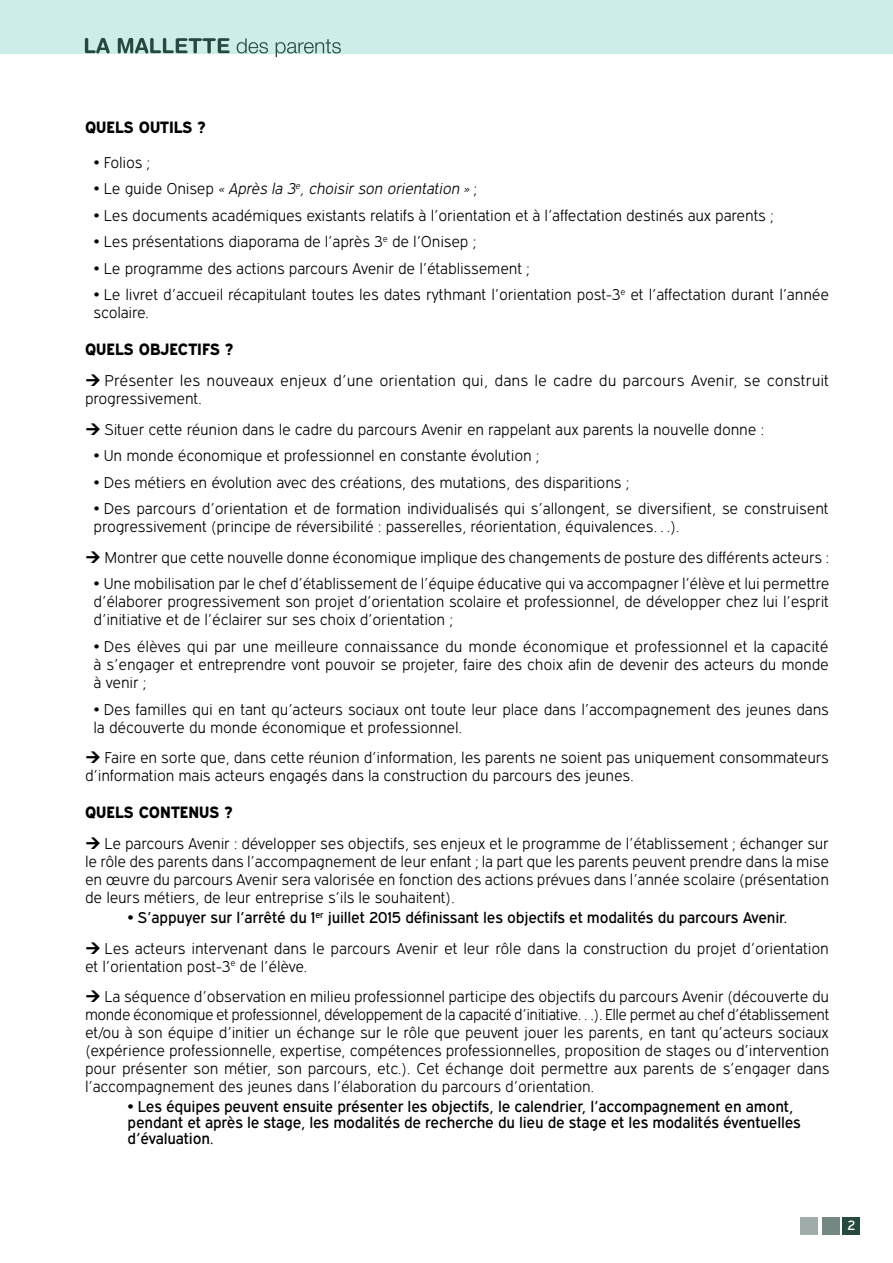
<style>
.page{position:relative;width:893px;height:1263px;background:#fff}
.page>*{position:absolute;margin:0;border:0;box-sizing:border-box;transform-origin:0 0}
.t1{font:16.5px "Expressway Xb";color:#000}
.t2{font:15.75px/18px "Expressway Lt";letter-spacing:-.015em;color:#000}
.t3{font:15.75px/15.8px "Expressway Rg";letter-spacing:-.015em;color:#000}
.t4{font:italic 15.75px "Expressway Lt";color:#000}
.t5{font:13.5px "Expressway Rg";color:#fff}
.s1{font-style:normal}
</style>
<div class="page">
<div style="left:0;top:0;width:893px;height:53px;background:#cdede8"></div>
<div style="left:843px;top:1217px;width:17px;height:17px;background:#284940"></div>
<div style="left:822px;top:1217px;width:17px;height:17px;background:#758782"></div>
<div style="left:801px;top:1217px;width:17px;height:17px;background:#a0aca9"></div>
<svg style="left:85px;top:38px;width:25px;height:15px"></svg>
<svg style="left:118px;top:38px;width:112px;height:15px"></svg>
<svg style="left:237px;top:38px;width:31px;height:15px"></svg>
<svg style="left:276px;top:39px;width:65px;height:18px"></svg>
<p class="t1" style="left:85px;top:117px;width:122px">QUELS OUTILS ?</p>
<p class="t2" style="left:94px;top:153px;width:58px">• Folios ;</p>
<p class="t4" style="left:94px;top:180px;width:385px"><span class="s1">• L e g u i d e O n i s e p</span> «Après la 3<sup>e</sup>,choisirson orientation » <span class="s1">;</span></p>
<p class="t2" style="left:94px;top:206px;width:682px">• Les documents académiques existants relatifs à l’orientation et à l’affectation destinés aux parents ;</p>
<p class="t2" style="left:94px;top:233px;width:384px">• Les présentations diaporama de l’après 3<sup>e</sup> de l’Onisep ;</p>
<p class="t2" style="left:94px;top:259px;width:438px">• Le programme des actions parcours Avenir de l’établissement ;</p>
<p class="t2" style="left:94px;top:286px;width:737px">• Le livret d’accueil récapitulant toutes les dates rythmant l’orientation post-3<sup>e</sup> et l’affectation durant l’année scolaire.</p>
<p class="t1" style="left:85px;top:339px;width:150px">QUELS OBJECTIFS ?</p>
<p class="t2" style="left:85px;top:371px;width:746px;text-indent:20px">Présenter les nouveaux enjeux d’une orientation qui, dans le cadre du parcours Avenir, se construit progressivement.</p>
<p class="t2" style="left:105px;top:420px;width:661px">Situer cette réunion dans le cadre du parcours Avenir en rappelant aux parents la nouvelle donne :</p>
<p class="t2" style="left:94px;top:446px;width:447px">• Un monde économique et professionnel en constante évolution ;</p>
<p class="t2" style="left:94px;top:473px;width:537px">• Des métiers en évolution avec des créations, des mutations, des disparitions ;</p>
<p class="t2" style="left:94px;top:499px;width:737px">• Des parcours d’orientation et de formation individualisés qui s’allongent, se diversifient, se construisent progressivement (principe de réversibilité : passerelles, réorientation, équivalences…).</p>
<p class="t2" style="left:105px;top:548px;width:726px">Montrer que cette nouvelle donne économique implique des changements de posture des différents acteurs :</p>
<p class="t2" style="left:94px;top:575px;width:738px;text-align:justify">• Une mobilisation par le chef d’établissement de l’équipe éducative qui va accompagner l’élève et lui permettre d’élaborer progressivement son projet d’orientation scolaire et professionnel, de développer chez lui l’esprit d’initiative et de l’éclairer sur ses choix d’orientation ;</p>
<p class="t2" style="left:94px;top:637px;width:737px;text-align:justify">• Des élèves qui par une meilleure connaissance du monde économique et professionnel et la capacité à s’engager et entreprendre vont pouvoir se projeter, faire des choix afin de devenir des acteurs du monde à venir ;</p>
<p class="t2" style="left:94px;top:700px;width:737px">• Des familles qui en tant qu’acteurs sociaux ont toute leur place dans l’accompagnement des jeunes dans la découverte du monde économique et professionnel.</p>
<p class="t2" style="left:85px;top:748px;width:745px;text-indent:20px">Faire en sorte que, dans cette réunion d’information, les parents ne soient pas uniquement consommateurs d’information mais acteurs engagés dans la construction du parcours des jeunes.</p>
<p class="t1" style="left:85px;top:802px;width:149px">QUELS CONTENUS ?</p>
<p class="t2" style="left:85px;top:834px;width:746px;text-align:justify;text-indent:20px">Le parcours Avenir : développer ses objectifs, ses enjeux et le programme de l’établissement ; échanger sur le rôle des parents dans l’accompagnement de leur enfant ; la part que les parents peuvent prendre dans la mise en œuvre du parcours Avenir sera valorisée en fonction des actions prévues dans l’année scolaire (présentation de leurs métiers, de leur entreprise s’ils le souhaitent).</p>
<p class="t3" style="left:128px;top:909px;width:661px">• S’appuyer sur l’arrêté du 1<sup>er</sup> juillet 2015 définissant les objectifs et modalités du parcours Avenir.</p>
<p class="t2" style="left:85px;top:939px;width:745px;text-indent:20px">Les acteurs intervenant dans le parcours Avenir et leur rôle dans la construction du projet d’orientation et l’orientation post-3<sup>e</sup> de l’élève.</p>
<p class="t2" style="left:85px;top:988px;width:746px;text-align:justify;text-indent:20px">La séquence d’observation en milieu professionnel participe des objectifs du parcours Avenir (découverte du monde économique et professionnel, développement de la capacité d’initiative…). Elle permet au chef d’établissement et/ou à son équipe d’initier un échange sur le rôle que peuvent jouer les parents, en tant qu’acteurs sociaux (expérience professionnelle, expertise, compétences professionnelles, proposition de stages ou d’intervention pour présenter son métier, son parcours, etc.). Cet échange doit permettre aux parents de s’engager dans l’accompagnement des jeunes dans l’élaboration du parcours d’orientation.</p>
<p class="t3" style="left:128px;top:1099px;width:675px">• Les équipes peuvent ensuite présenter les objectifs, le calendrier, l’accompagnement en amont, pendant et après le stage, les modalités de recherche du lieu de stage et les modalités éventuelles d’évaluation.</p>
<p class="t5" style="left:847px;top:1218px;width:9px">2</p>
</div>
